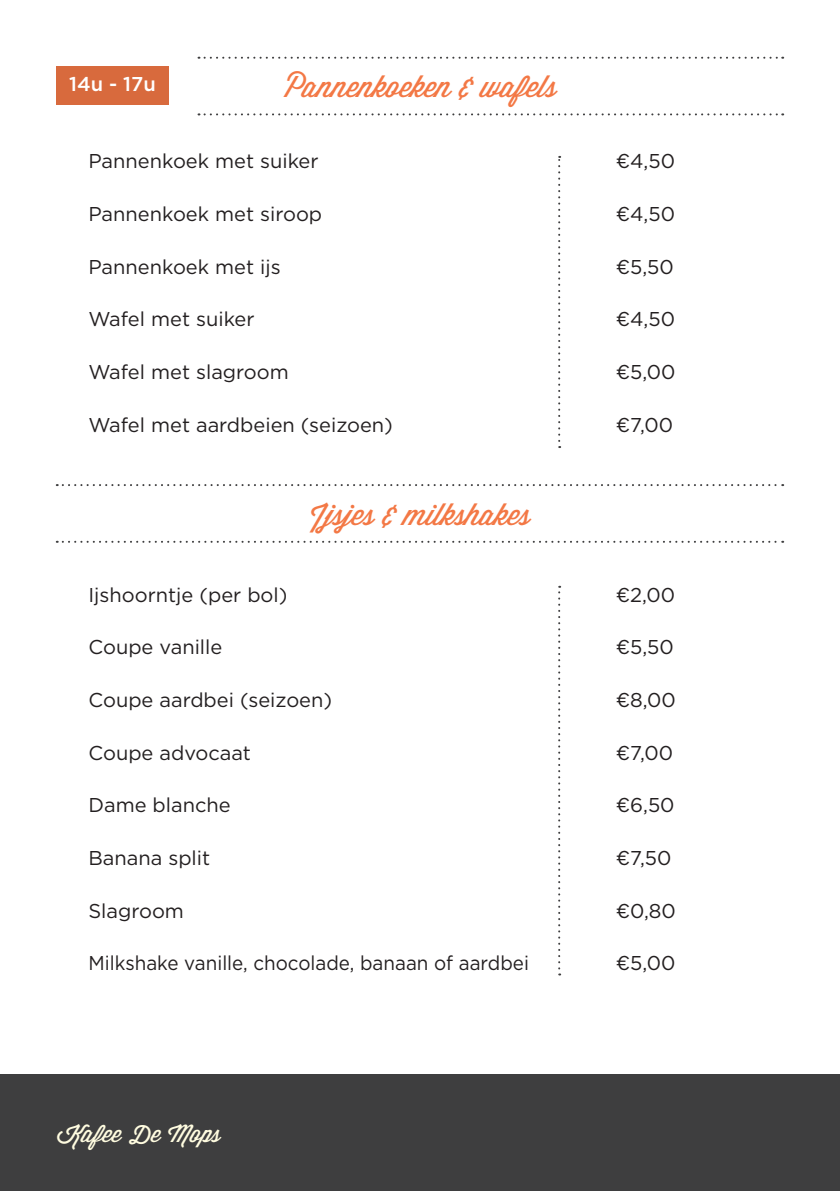
<style>
.page{position:relative;width:840px;height:1191px;background:#fff}
.page>*{position:absolute;margin:0;border:0;box-sizing:border-box;transform-origin:0 0}
.t1{font:30px "Wisdom Script AI";color:#f37845}
.t2{font:24px "Wisdom Script AI";color:#fffce0}
.t3{font:20px "Gotham";color:#231f20}
.t4{font:20px "Gotham";color:#231f20;scale:.94 1}
.t5{font:500 20px "Gotham";color:#fff}
</style>
<div class="page">
<div style="left:0;top:1074px;width:839px;height:117px;background:#3e3e3f"></div>
<svg style="left:558px;top:586px;width:2px;height:389px"></svg>
<svg style="left:558px;top:156px;width:2px;height:292px"></svg>
<svg style="left:57px;top:541px;width:725px;height:2px"></svg>
<svg style="left:57px;top:484px;width:725px;height:2px"></svg>
<svg style="left:198px;top:57px;width:584px;height:2px"></svg>
<svg style="left:198px;top:113px;width:584px;height:2px"></svg>
<div style="left:56px;top:66px;width:113px;height:38px;background:#d86a3d"></div>
<p class="t5" style="left:69px;top:71px;width:88px">14u - 17u</p>
<h1 class="t1" style="left:283px;top:64px;width:276px">Pannenkoeken &amp; wafels</h1>
<p class="t3" style="left:88px;top:148px;width:231px">Pannenkoek met suiker</p>
<p class="t3" style="left:88px;top:201px;width:235px">Pannenkoek met siroop</p>
<p class="t3" style="left:88px;top:254px;width:193px">Pannenkoek met ijs</p>
<p class="t3" style="left:88px;top:306px;width:167px">Wafel met suiker</p>
<p class="t3" style="left:88px;top:359px;width:202px">Wafel met slagroom</p>
<p class="t3" style="left:88px;top:412px;width:306px">Wafel met aardbeien (seizoen)</p>
<h1 class="t1" style="left:309px;top:491px;width:223px">Ijsjes &amp; milkshakes</h1>
<p class="t3" style="left:88px;top:581px;width:200px">Ijshoorntje (per bol)</p>
<p class="t3" style="left:88px;top:634px;width:135px">Coupe vanille</p>
<p class="t3" style="left:88px;top:687px;width:245px">Coupe aardbei (seizoen)</p>
<p class="t3" style="left:88px;top:739px;width:164px">Coupe advocaat</p>
<p class="t3" style="left:88px;top:792px;width:144px">Dame blanche</p>
<p class="t3" style="left:88px;top:845px;width:123px">Banana split</p>
<p class="t3" style="left:88px;top:897px;width:97px">Slagroom</p>
<p class="t4" style="left:88px;top:950px;width:470px">Milkshake vanille, chocolade, banaan of aardbei</p>
<p class="t3" style="left:615px;top:148px;width:61px">€4,50</p>
<p class="t3" style="left:615px;top:201px;width:61px">€4,50</p>
<p class="t3" style="left:615px;top:254px;width:60px">€5,50</p>
<p class="t3" style="left:615px;top:306px;width:61px">€4,50</p>
<p class="t3" style="left:615px;top:359px;width:61px">€5,00</p>
<p class="t3" style="left:615px;top:412px;width:59px">€7,00</p>
<p class="t3" style="left:615px;top:581px;width:61px">€2,00</p>
<p class="t3" style="left:615px;top:634px;width:60px">€5,50</p>
<p class="t3" style="left:615px;top:687px;width:62px">€8,00</p>
<p class="t3" style="left:615px;top:739px;width:59px">€7,00</p>
<p class="t3" style="left:615px;top:792px;width:60px">€6,50</p>
<p class="t3" style="left:615px;top:845px;width:57px">€7,50</p>
<p class="t3" style="left:615px;top:897px;width:62px">€0,80</p>
<p class="t3" style="left:615px;top:950px;width:61px">€5,00</p>
<p class="t2" style="left:57px;top:1114px;width:166px">Kafee De Mops</p>
</div>
